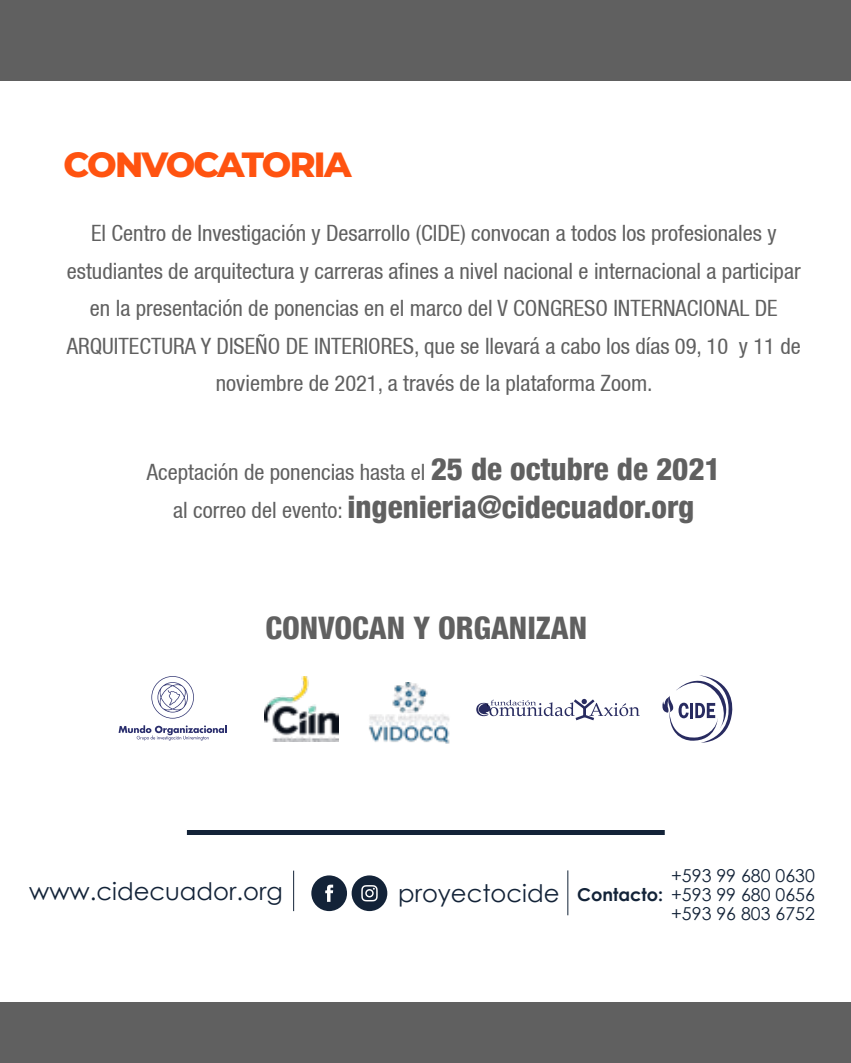
<style>
.page{position:relative;width:851px;height:1063px;background:#fff}
.page>*{position:absolute;margin:0;border:0;box-sizing:border-box;transform-origin:0 0}
.t1{font:800 35px "Montserrat";letter-spacing:-.05em;color:#ff5310}
.t2{font:800 condensed 31px "Helvetica 87";color:#606060}
.t3{font:24.25px "Century Gothic";color:#132338}
.t4{font:condensed 22.5px/37.5px "Helvetica 57";color:#606060;text-align:center}
.t5{font:17.75px/18.8px "Century Gothic";color:#132338;text-align:justify}
.s1{font-family:"Helvetica 87";font-weight:800;font-size:31px}
.s2{font-family:"Helvetica 57";font-weight:400;font-size:22.5px}
.s3{font-weight:700;font-size:17.75px}
</style>
<div class="page">
<div style="left:0;top:0;width:850px;height:80px;background:#606060"></div>
<img style="left:369px;top:683px;width:81px;height:61px">
<svg style="left:118px;top:725px;width:109px;height:16px"></svg>
<svg style="left:151px;top:676px;width:43px;height:43px"></svg>
<svg style="left:662px;top:675px;width:71px;height:68px"></svg>
<img style="left:265px;top:677px;width:74px;height:65px">
<svg style="left:476px;top:698px;width:163px;height:23px"></svg>
<svg style="left:311px;top:875px;width:76px;height:36px"></svg>
<div style="left:187px;top:830px;width:477px;height:5px;background:#132338"></div>
<div style="left:0;top:1002px;width:850px;height:61px;background:#606060"></div>
<h1 class="t1" style="left:64px;top:139px;width:289px">CONVOCATORIA</h1>
<p class="t4" style="left:67px;top:214px;width:735px">El Centro de Investigación y Desarrollo (CIDE) convocan a todos los profesionales y estudiantes de arquitectura y carreras afines a nivel nacional e internacional a participar en la presentación de ponencias en el marco del V CONGRESO INTERNACIONAL DE ARQUITECTURA Y DISEÑO DE INTERIORES, que se llevará a cabo los días 09, 10 y 11 de noviembre de 2021, a través de la plataforma Zoom.</p>
<p class="t4" style="left:147px;top:454px;width:575px">Aceptación de ponencias hasta el <span class="s1">25 de octubre de 2021</span></p>
<h2 class="t2" style="left:173px;top:488px;width:522px"><span class="s2">al correo del evento:</span> ingenieria@cidecuador.org</h2>
<h2 class="t2" style="left:265px;top:608px;width:323px">CONVOCAN Y ORGANIZAN</h2>
<p class="t3" style="left:29px;top:874px;width:255px">www.cidecuador.org</p>
<p class="t3" style="left:398px;top:876px;width:266px">proyectocide <span class="s3">Contacto:</span></p>
<p class="t5" style="left:671px;top:866px;width:145px">+593 99 680 0630 +593 99 680 0656 +593 96 803 6752</p>
</div>
